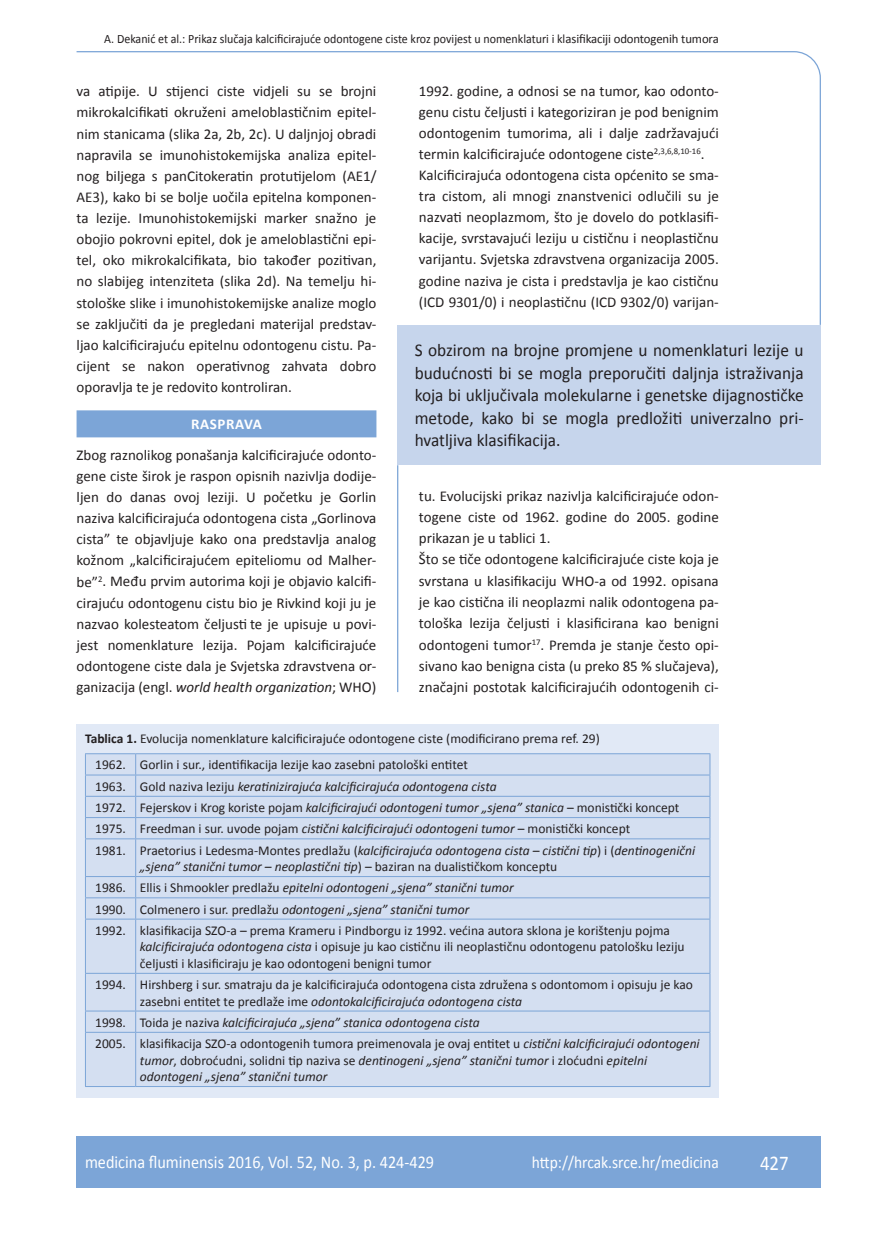
<style>
.page{position:relative;width:872px;height:1234px;background:#fff}
.page>*{position:absolute;margin:0;border:0;box-sizing:border-box;transform-origin:0 0}
.t1{font:21px "Calibri";color:#fff;scale:.9 1}
.t2{font:18px/22.5px "Calibri";color:#231f20;text-align:justify;scale:.96 1}
.t3{font:18px "Calibri";color:#fff;scale:.9 1}
.t4{font:17.25px "Calibri";color:#fff;scale:.9 1}
.t5{font:15px/21.1px "Calibri";color:#231f20;text-align:justify}
.t6{font:700 15px "Calibri";letter-spacing:.04em;color:#fff}
.t7{font:13.5px/21.3px "Calibri";color:#231f20}
.t8{font:italic 13.5px/21.3px "Calibri";color:#231f20}
.t9{font:12.75px "Calibri";color:#231f20;scale:.94 1}
.s1{font-style:italic}
.s2{font-weight:700}
.s3{font-style:normal}
</style>
<div class="page">
<svg style="left:76px;top:51px;width:745px;height:275px"></svg>
<hr style="left:397px;top:465px;width:1px;height:227px;background:#7ca5d7">
<div style="left:77px;top:1135px;width:744px;height:51px;background:#7ca5d7"></div>
<div style="left:77px;top:410px;width:299px;height:27px;background:#7ca5d7"></div>
<div style="left:398px;top:325px;width:422px;height:140px;background:#c6d5ec"></div>
<div style="left:77px;top:724px;width:642px;height:373px;background:#e1e9f6"></div>
<div style="left:86px;top:754px;width:623px;height:331px;background:#d4dff1"></div>
<hr style="left:85px;top:753px;width:51px;height:1px;background:#7ca5d7">
<hr style="left:136px;top:753px;width:574px;height:1px;background:#7ca5d7">
<hr style="left:85px;top:774px;width:51px;height:1px;background:#7ca5d7">
<hr style="left:136px;top:774px;width:574px;height:1px;background:#7ca5d7">
<hr style="left:85px;top:795px;width:51px;height:1px;background:#7ca5d7">
<hr style="left:136px;top:795px;width:574px;height:1px;background:#7ca5d7">
<hr style="left:85px;top:817px;width:51px;height:1px;background:#7ca5d7">
<svg style="left:85px;top:754px;width:1px;height:84px"></svg>
<hr style="left:136px;top:817px;width:574px;height:1px;background:#7ca5d7">
<svg style="left:135px;top:754px;width:1px;height:84px"></svg>
<svg style="left:709px;top:754px;width:1px;height:84px"></svg>
<hr style="left:85px;top:838px;width:51px;height:1px;background:#7ca5d7">
<hr style="left:85px;top:839px;width:1px;height:37px;background:#7ca5d7">
<hr style="left:136px;top:838px;width:574px;height:1px;background:#7ca5d7">
<hr style="left:135px;top:839px;width:1px;height:37px;background:#7ca5d7">
<hr style="left:709px;top:839px;width:1px;height:37px;background:#7ca5d7">
<hr style="left:85px;top:876px;width:51px;height:1px;background:#7ca5d7">
<hr style="left:136px;top:876px;width:574px;height:1px;background:#7ca5d7">
<hr style="left:85px;top:897px;width:51px;height:1px;background:#7ca5d7">
<svg style="left:85px;top:877px;width:1px;height:41px"></svg>
<hr style="left:136px;top:897px;width:574px;height:1px;background:#7ca5d7">
<svg style="left:135px;top:876px;width:1px;height:42px"></svg>
<svg style="left:709px;top:877px;width:1px;height:41px"></svg>
<hr style="left:85px;top:918px;width:51px;height:1px;background:#7ca5d7">
<hr style="left:85px;top:919px;width:1px;height:53px;background:#7ca5d7">
<hr style="left:136px;top:918px;width:574px;height:1px;background:#7ca5d7">
<hr style="left:135px;top:919px;width:1px;height:53px;background:#7ca5d7">
<hr style="left:709px;top:919px;width:1px;height:53px;background:#7ca5d7">
<hr style="left:85px;top:972px;width:51px;height:1px;background:#7ca5d7">
<hr style="left:85px;top:973px;width:1px;height:37px;background:#7ca5d7">
<hr style="left:136px;top:972px;width:574px;height:1px;background:#7ca5d7">
<hr style="left:135px;top:973px;width:1px;height:37px;background:#7ca5d7">
<hr style="left:709px;top:973px;width:1px;height:37px;background:#7ca5d7">
<hr style="left:85px;top:1010px;width:51px;height:1px;background:#7ca5d7">
<svg style="left:85px;top:1011px;width:1px;height:20px"></svg>
<hr style="left:136px;top:1010px;width:574px;height:1px;background:#7ca5d7">
<svg style="left:135px;top:1011px;width:1px;height:20px"></svg>
<svg style="left:709px;top:1011px;width:1px;height:20px"></svg>
<hr style="left:85px;top:1031px;width:51px;height:1px;background:#7ca5d7">
<hr style="left:85px;top:1032px;width:1px;height:53px;background:#7ca5d7">
<hr style="left:136px;top:1031px;width:574px;height:1px;background:#7ca5d7">
<hr style="left:135px;top:1032px;width:1px;height:53px;background:#7ca5d7">
<hr style="left:709px;top:1032px;width:1px;height:53px;background:#7ca5d7">
<hr style="left:85px;top:1085px;width:51px;height:1px;background:#7ca5d7">
<hr style="left:136px;top:1085px;width:574px;height:1px;background:#7ca5d7">
<p class="t9" style="left:104px;top:30px;width:655px">A. Dekanić et al.: Prikaz slučaja kalcificirajuće odontogene ciste kroz povijest u nomenklaturi i klasifikaciji odontogenih tumora</p>
<p class="t5" style="left:77px;top:80px;width:301px">va atipije. U stijenci ciste vidjeli su se brojni mikrokalcifikati okruženi ameloblastičnim epitel&shy;nim stanicama (slika 2a, 2b, 2c). U daljnjoj obradi napravila se imunohistokemijska analiza epitel&shy;nog biljega s panCitokeratin protutijelom (AE1/ AE3), kako bi se bolje uočila epitelna komponen&shy;ta lezije. Imunohistokemijski marker snažno je obojio pokrovni epitel, dok je ameloblastični epi&shy;tel, oko mikrokalcifikata, bio također pozitivan, no slabijeg intenziteta (slika 2d). Na temelju hi&shy;stološke slike i imunohistokemijske analize moglo se zaključiti da je pregledani materijal predstav&shy;ljao kalcificirajuću epitelnu odontogenu cistu. Pa&shy;cijent se nakon operativnog zahvata dobro oporavlja te je redovito kontroliran.</p>
<p class="t6" style="left:191px;top:415px;width:72px">RASPRAVA</p>
<p class="t5" style="left:77px;top:443px;width:301px">Zbog raznolikog ponašanja kalcificirajuće odonto&shy;gene ciste širok je raspon opisnih nazivlja dodije&shy;ljen do danas ovoj leziji. U početku je Gorlin naziva kalcificirajuća odontogena cista „Gorlinova cista” te objavljuje kako ona predstavlja analog kožnom „kalcificirajućem epiteliomu od Malher&shy;be”<sup>2</sup>. Među prvim autorima koji je objavio kalcifi&shy;cirajuću odontogenu cistu bio je Rivkind koji ju je nazvao kolesteatom čeljusti te je upisuje u povi&shy;jest nomenklature lezija. Pojam kalcificirajuće odontogene ciste dala je Svjetska zdravstvena or&shy;ganizacija (engl. <span class="s1">world health organization</span>; WHO)</p>
<p class="t5" style="left:419px;top:80px;width:301px;text-align:left">1992. godine, a odnosi se na tumor, kao odonto&shy;genu cistu čeljusti i kategoriziran je pod benignim odontogenim tumorima, ali i dalje zadržavajući termin kalcificirajuće odontogene ciste<sup>2,3,6,8,10-16</sup>.<br>Kalcificirajuća odontogena cista općenito se sma&shy;tra cistom, ali mnogi znanstvenici odlučili su je nazvati neoplazmom, što je dovelo do potklasifi&shy;kacije, svrstavajući leziju u cističnu i neoplastičnu varijantu. Svjetska zdravstvena organizacija 2005. godine naziva je cista i predstavlja je kao cističnu (ICD 9301/0) i neoplastičnu (ICD 9302/0) varijan-</p>
<p class="t2" style="left:415px;top:338px;width:406px">S obzirom na brojne promjene u nomenklaturi lezije u budućnosti bi se mogla preporučiti daljnja istraživanja koja bi uključivala molekularne i genetske dijagnostičke metode, kako bi se mogla predložiti univerzalno pri&shy;hvatljiva klasifikacija.</p>
<p class="t5" style="left:419px;top:484px;width:301px;text-align:left">tu. Evolucijski prikaz nazivlja kalcificirajuće odon&shy;togene ciste od 1962. godine do 2005. godine prikazan je u tablici 1.<br>Što se tiče odontogene kalcificirajuće ciste koja je svrstana u klasifikaciju WHO-a od 1992. opisana je kao cistična ili neoplazmi nalik odontogena pa&shy;tološka lezija čeljusti i klasificirana kao benigni odontogeni tumor<sup>17</sup>. Premda je stanje često opi&shy;sivano kao benigna cista (u preko 85 % slučajeva), značajni postotak kalcificirajućih odontogenih ci-</p>
<p class="t7" style="left:95px;top:724px;width:506px;line-height:26.2px;text-indent:-10px"><span class="s2">Tablica 1.</span> Evolucija nomenklature kalcificirajuće odontogene ciste (modificirano prema ref. 29)<br>1962. Gorlin i sur., identifikacija lezije kao zasebni patološki entitet</p>
<p class="t8" style="left:95px;top:774px;width:601px"><span class="s3">1963. Gold naziva leziju</span> keratinizirajuća kalcificirajuća odontogena cista<br><span class="s3">1972. Fejerskov i Krog koriste pojam</span> kalcificirajući odontogeni tumor „sjena” stanica <span class="s3">– monistički koncept 1975. Freedman i sur. uvode pojam</span> cistični kalcificirajući odontogeni tumor <span class="s3">– monistički koncept<br>1981. Praetorius i Ledesma‑Montes predlažu (</span>kalcificirajuća odontogena cista – cistični tip<span class="s3">) i (</span>dentinogenični</p>
<p class="t7" style="left:95px;top:855px;width:576px;text-indent:45px"><span class="s1">„sjena” stanični tumor – neoplastični tip</span>) – baziran na dualističkom konceptu<br>1986. Ellis i Shmookler predlažu <span class="s1">epitelni odontogeni „sjena” stanični tumor<br></span>1990. Colmenero i sur. predlažu <span class="s1">odontogeni „sjena” stanični tumor<br></span>1992. klasifikacija SZO-a – prema Krameru i Pindborgu iz 1992. većina autora sklona je korištenju pojma</p>
<p class="t7" style="left:140px;top:937px;width:546px;line-height:16.5px"><span class="s1">kalcificirajuća odontogena cista</span> i opisuje ju kao cističnu ili neoplastičnu odontogenu patološku leziju čeljusti i klasificiraju je kao odontogeni benigni tumor</p>
<p class="t7" style="left:140px;top:975px;width:554px;line-height:16.5px;text-indent:-45px">1994. Hirshberg i sur. smatraju da je kalcificirajuća odontogena cista združena s odontomom i opisuju je kao zasebni entitet te predlaže ime <span class="s1">odontokalcificirajuća odontogena cista</span></p>
<p class="t7" style="left:95px;top:1010px;width:606px">1998. Toida je naziva <span class="s1">kalcificirajuća „sjena” stanica odontogena cista<br></span>2005. klasifikacija SZO-a odontogenih tumora preimenovala je ovaj entitet u <span class="s1">cistični kalcificirajući odontogeni</span></p>
<p class="t8" style="left:140px;top:1050px;width:508px;line-height:16.5px">tumor<span class="s3">, dobroćudni, solidni tip naziva se</span> dentinogeni „sjena” stanični tumor <span class="s3">i zloćudni</span> epitelni odontogeni „sjena” stanični tumor</p>
<p class="t3" style="left:85px;top:1150px;width:389px">medicina fluminensis 2016, Vol. 52, No. 3, p. 424-429</p>
<p class="t4" style="left:532px;top:1151px;width:209px">http://hrcak.srce.hr/medicina</p>
<h1 class="t1" style="left:760px;top:1149px;width:33px">427</h1>
</div>
